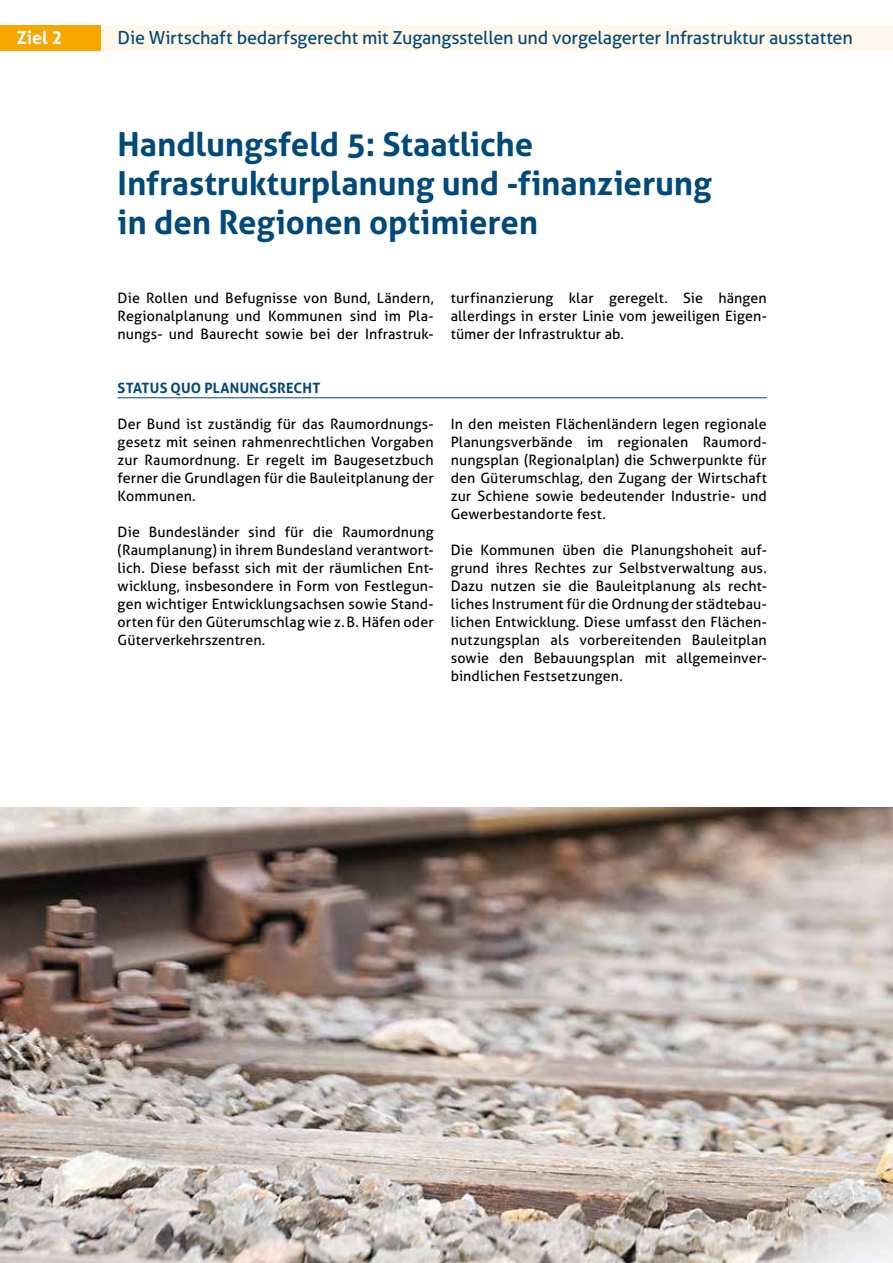
<style>
.page{position:relative;width:893px;height:1263px;background:#fff}
.page>*{position:absolute;margin:0;border:0;box-sizing:border-box;transform-origin:0 0}
.t1{font:700 33px/39px "Aller";letter-spacing:-.005em;color:#00497b}
.t2{font:18px "Aller";letter-spacing:-.015em;color:#00497b}
.t3{font:700 18px "Aller";color:#fff}
.t4{font:14.25px/18px "Aller";letter-spacing:.005em;color:#000;text-align:justify}
.t5{font:700 14.25px "Aller";letter-spacing:.015em;color:#00497b}
</style>
<div class="page">
<div style="left:0;top:26px;width:893px;height:25px;background:#fff7ea"></div>
<div style="left:0;top:26px;width:101px;height:25px;background:#f7a600"></div>
<hr style="left:118px;top:397px;width:649px;height:1px;background:#00497b">
<img style="left:0;top:807px;width:893px;height:456px">
<p class="t3" style="left:16px;top:27px;width:47px">Ziel 2</p>
<p class="t2" style="left:118px;top:27px;width:737px">Die Wirtschaft bedarfsgerecht mit Zugangsstellen und vorgelagerter Infrastruktur ausstatten</p>
<h1 class="t1" style="left:118px;top:125px;width:596px">Handlungsfeld 5: Staatliche<br>Infrastrukturplanung und -finanzierung in den Regionen optimieren</h1>
<p class="t4" style="left:118px;top:289px;width:318px">Die Rollen und Befugnisse von Bund, Ländern, Regionalplanung und Kommunen sind im Pla&shy;nungs- und Baurecht sowie bei der Infrastruk-</p>
<p class="t4" style="left:451px;top:289px;width:318px">turfinanzierung klar geregelt. Sie hängen allerdings in erster Linie vom jeweiligen Eigen&shy;tümer der Infrastruktur ab.</p>
<p class="t5" style="left:118px;top:379px;width:204px">STATUS QUO PLANUNGSRECHT</p>
<p class="t4" style="left:118px;top:415px;width:318px">Der Bund ist zuständig für das Raumordnungs&shy;gesetz mit seinen rahmenrechtlichen Vorgaben zur Raumordnung. Er regelt im Baugesetzbuch ferner die Grundlagen für die Bauleitplanung der Kommunen.</p>
<p class="t4" style="left:118px;top:523px;width:318px">Die Bundesländer sind für die Raumordnung (Raumplanung) in ihrem Bundesland verantwort&shy;lich. Diese befasst sich mit der räumlichen Ent&shy;wicklung, insbesondere in Form von Festlegun&shy;gen wichtiger Entwicklungsachsen sowie Stand&shy;orten für den Güterumschlag wie z.B. Häfen oder Güterverkehrszentren.</p>
<p class="t4" style="left:451px;top:415px;width:318px">In den meisten Flächenländern legen regionale Planungsverbände im regionalen Raumord&shy;nungsplan (Regionalplan) die Schwerpunkte für den Güterumschlag, den Zugang der Wirtschaft zur Schiene sowie bedeutender Industrie- und Gewerbestandorte fest.</p>
<p class="t4" style="left:451px;top:541px;width:318px">Die Kommunen üben die Planungshoheit auf&shy;grund ihres Rechtes zur Selbstverwaltung aus.<br>Dazu nutzen sie die Bauleitplanung als recht&shy;liches Instrument für die Ordnung der städtebau&shy;lichen Entwicklung. Diese umfasst den Flächen&shy;nutzungsplan als vorbereitenden Bauleitplan sowie den Bebauungsplan mit allgemeinver&shy;bindlichen Festsetzungen.</p>
</div>
